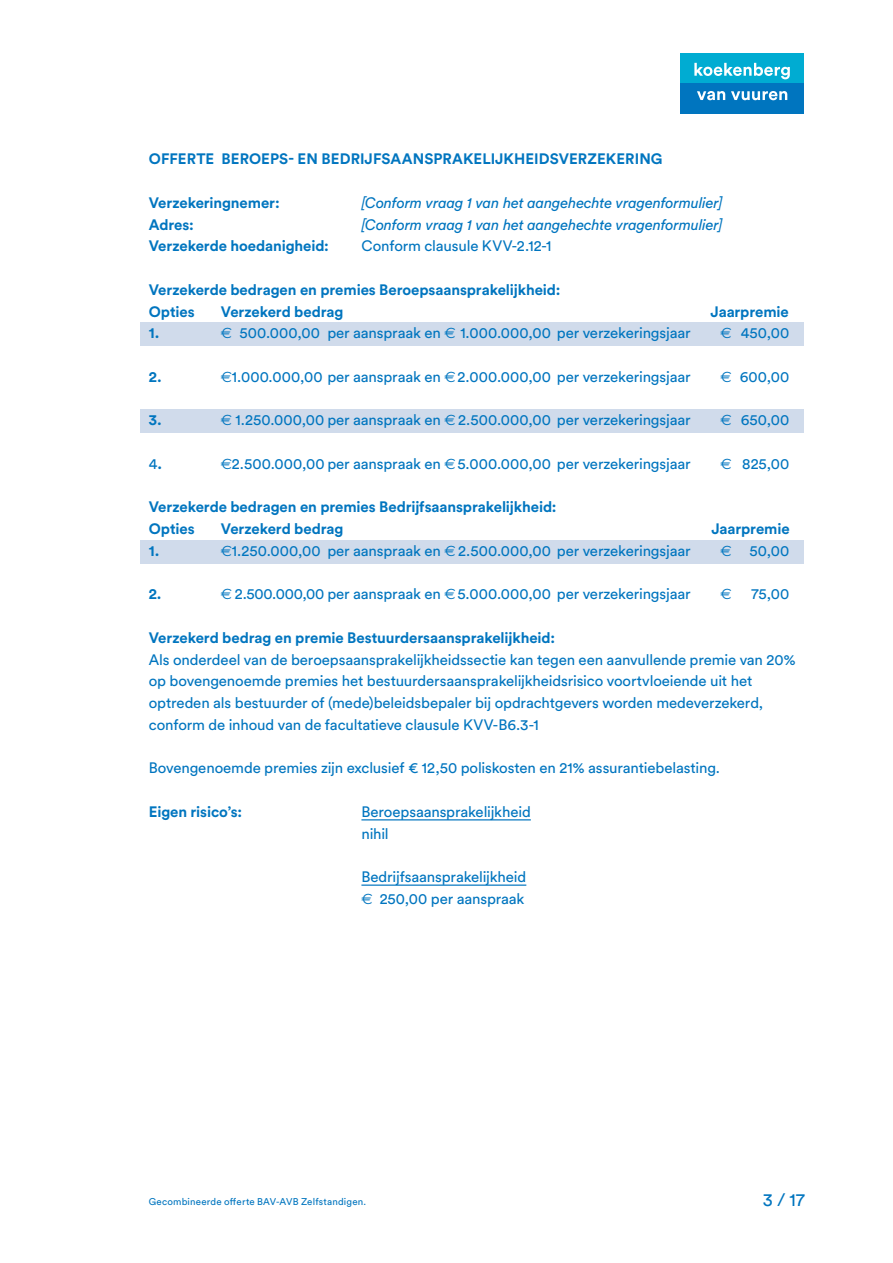
<style>
.page{position:relative;width:893px;height:1263px;background:#fff}
.page>*{position:absolute;margin:0;border:0;box-sizing:border-box;transform-origin:0 0}
.t1{font:18px "Circular Std";color:#0075bf}
.t2{font:15px/21.8px "Circular Std";letter-spacing:-.01em;color:#0075bf}
.t3{font:700 15px/21.8px "Circular Std";letter-spacing:-.005em;color:#0075bf}
.t4{font:italic 15px "Circular Std";letter-spacing:-.01em;color:#0075bf}
.t5{font:15px "Euro Sans";color:#0075bf}
.t6{font:9.75px "Circular Std";letter-spacing:.02em;color:#0075bf}
.s1{font-family:"Euro Sans"}
.s2{font-weight:700}
</style>
<div class="page">
<div style="left:140px;top:322px;width:664px;height:23px;background:#d0dbeb"></div>
<div style="left:140px;top:540px;width:664px;height:23px;background:#d0dbeb"></div>
<div style="left:140px;top:409px;width:664px;height:23px;background:#d0dbeb"></div>
<hr style="left:361px;top:819px;width:170px;height:1px;background:#0075bf">
<hr style="left:361px;top:884px;width:165px;height:2px;background:#0075bf">
<div style="left:681px;top:53px;width:123px;height:30px;background:#00acd2"></div>
<div style="left:681px;top:83px;width:123px;height:30px;background:#0075bf"></div>
<svg style="left:694px;top:63px;width:96px;height:16px"></svg>
<svg style="left:697px;top:91px;width:28px;height:9px"></svg>
<svg style="left:731px;top:91px;width:56px;height:9px"></svg>
<p class="t3" style="left:149px;top:148px;width:515px">OFFERTE BEROEPS- EN BEDRIJFSAANSPRAKELIJKHEIDSVERZEKERING</p>
<p class="t3" style="left:149px;top:191px;width:132px">Verzekeringnemer:</p>
<p class="t4" style="left:361px;top:193px;width:363px">[Conform vraag 1 van het aangehechte vragenformulier]</p>
<p class="t3" style="left:149px;top:213px;width:47px">Adres:</p>
<p class="t4" style="left:361px;top:215px;width:363px">[Conform vraag 1 van het aangehechte vragenformulier]</p>
<p class="t3" style="left:149px;top:235px;width:182px">Verzekerde hoedanigheid:</p>
<p class="t2" style="left:361px;top:235px;width:192px">Conform clausule KVV-2.12-1</p>
<p class="t3" style="left:149px;top:278px;width:413px">Verzekerde bedragen en premies Beroepsaansprakelijkheid:<br>Opties</p>
<p class="t3" style="left:221px;top:300px;width:124px">Verzekerd bedrag</p>
<p class="t3" style="left:710px;top:300px;width:80px">Jaarpremie</p>
<p class="t3" style="left:149px;top:322px;width:12px">1.</p>
<p class="t2" style="left:221px;top:322px;width:471px"><span class="s1">@</span> 500.000,00 per aanspraak en <span class="s1">@</span> 1.000.000,00 per verzekeringsjaar</p>
<p class="t2" style="left:720px;top:322px;width:70px"><span class="s1">@</span> 450,00</p>
<p class="t3" style="left:149px;top:365px;width:15px">2.</p>
<p class="t2" style="left:221px;top:366px;width:471px"><span class="s1">@</span> 1.000.000,00 per aanspraak en <span class="s1">@</span>2.000.000,00 per verzekeringsjaar</p>
<p class="t2" style="left:720px;top:366px;width:70px"><span class="s1">@</span> 600,00</p>
<p class="t3" style="left:149px;top:409px;width:14px">3.</p>
<p class="t2" style="left:221px;top:409px;width:471px"><span class="s1">@</span> 1.250.000,00 per aanspraak en <span class="s1">@</span> 2.500.000,00 per verzekeringsjaar</p>
<p class="t2" style="left:720px;top:409px;width:71px"><span class="s1">@</span> 650,00</p>
<p class="t2" style="left:149px;top:453px;width:15px">4<span class="s2">.</span></p>
<p class="t2" style="left:221px;top:453px;width:471px"><span class="s1">@</span> 2.500.000,00 per aanspraak en <span class="s1">@</span>5.000.000,00 per verzekeringsjaar</p>
<p class="t2" style="left:720px;top:453px;width:70px"><span class="s1">@</span> 825,00</p>
<p class="t3" style="left:149px;top:496px;width:409px">Verzekerde bedragen en premies Bedrijfsaansprakelijkheid:<br>Opties</p>
<p class="t3" style="left:221px;top:518px;width:124px">Verzekerd bedrag</p>
<p class="t3" style="left:711px;top:518px;width:80px">Jaarpremie</p>
<p class="t3" style="left:149px;top:539px;width:12px">1.</p>
<p class="t2" style="left:221px;top:540px;width:471px"><span class="s1">@</span>1.250.000,00 per aanspraak en <span class="s1">@</span> 2.500.000,00 per verzekeringsjaar</p>
<p class="t2" style="left:720px;top:540px;width:70px"><span class="s1">@</span> 50,00</p>
<p class="t3" style="left:149px;top:583px;width:14px">2.</p>
<p class="t2" style="left:221px;top:583px;width:471px"><span class="s1">@</span> 2.500.000,00 per aanspraak en <span class="s1">@</span>5.000.000,00 per verzekeringsjaar</p>
<p class="t5" style="left:720px;top:585px;width:13px">@</p>
<p class="t2" style="left:752px;top:583px;width:39px">75,00</p>
<p class="t3" style="left:149px;top:626px;width:408px">Verzekerd bedrag en premie Bestuurdersaansprakelijkheid:</p>
<p class="t2" style="left:149px;top:648px;width:648px">Als onderdeel van de beroepsaansprakelijkheidssectie kan tegen een aanvullende premie van 20% op bovengenoemde premies het bestuurdersaansprakelijkheidsrisico voortvloeiende uit het optreden als bestuurder of (mede)beleidsbepaler bij opdrachtgevers worden medeverzekerd, conform de inhoud van de facultatieve clausule KVV-B6.3-1</p>
<p class="t2" style="left:149px;top:757px;width:573px">Bovengenoemde premies zijn exclusief € 12,50 poliskosten en 21% assurantiebelasting.</p>
<p class="t3" style="left:149px;top:800px;width:95px">Eigen risico’s:</p>
<p class="t2" style="left:361px;top:801px;width:171px">Beroepsaansprakelijkheid nihil</p>
<p class="t2" style="left:361px;top:866px;width:166px">Bedrijfsaansprakelijkheid <span class="s1">@</span> 250,00 per aanspraak</p>
<p class="t6" style="left:149px;top:1195px;width:219px">Gecombineerde offerte BAV-AVB Zelfstandigen.</p>
<p class="t1" style="left:763px;top:1189px;width:43px">3 / 17</p>
</div>
